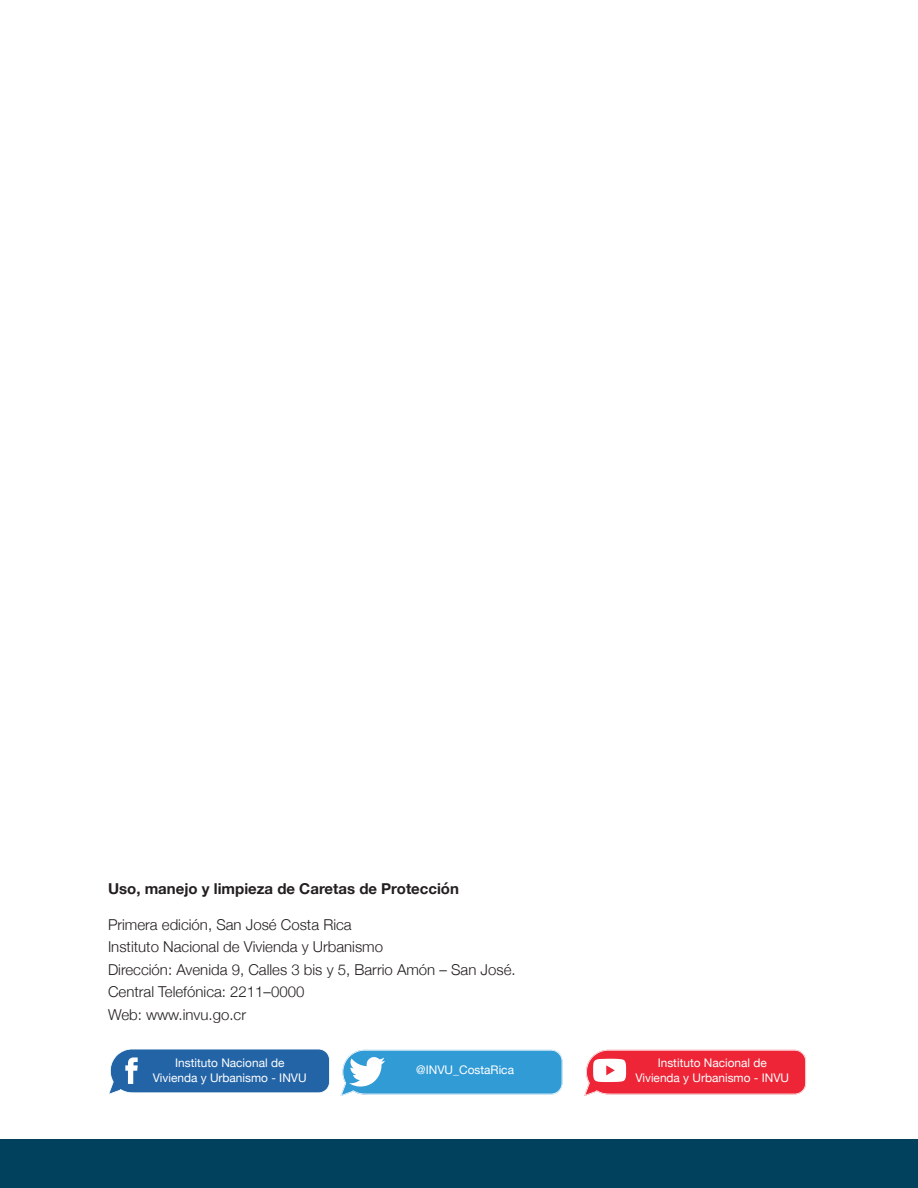
<style>
.page{position:relative;width:918px;height:1188px;background:#fff}
.page>*{position:absolute;margin:0;border:0;box-sizing:border-box;transform-origin:0 0}
.t1{font:300 15px/22.5px "Helvetica Neue";color:#231f20}
.t2{font:700 15px "Helvetica Neue";color:#231f20}
.t3{font:11.85px/15.3px "Helvetica Neue";color:#fff;text-align:center}
</style>
<div class="page">
<div style="left:0;top:1139px;width:918px;height:49px;background:#02415e"></div>
<svg style="left:109px;top:1049px;width:221px;height:45px;background:#3872af"></svg>
<svg style="left:341px;top:1049px;width:221px;height:47px;background:#53abdc"></svg>
<svg style="left:584px;top:1049px;width:222px;height:47px;background:#f04a58"></svg>
<p class="t2" style="left:108px;top:876px;width:353px">Uso, manejo y limpieza de Caretas de Protección</p>
<p class="t1" style="left:108px;top:912px;width:409px">Primera edición, San José Costa Rica<br>Instituto Nacional de Vivienda y Urbanismo<br>Dirección: Avenida 9, Calles 3 bis y 5, Barrio Amón – San José.<br>Central Telefónica: 2211–0000<br>Web: www.invu.go.cr</p>
<p class="t3" style="left:153px;top:1055px;width:155px">Instituto Nacional de<br>Vivienda y Urbanismo - INVU</p>
<p class="t3" style="left:635px;top:1055px;width:155px">Instituto Nacional de<br>Vivienda y Urbanismo - INVU</p>
<p class="t3" style="left:416px;top:1063px;width:99px">@INVU_CostaRica</p>
</div>
